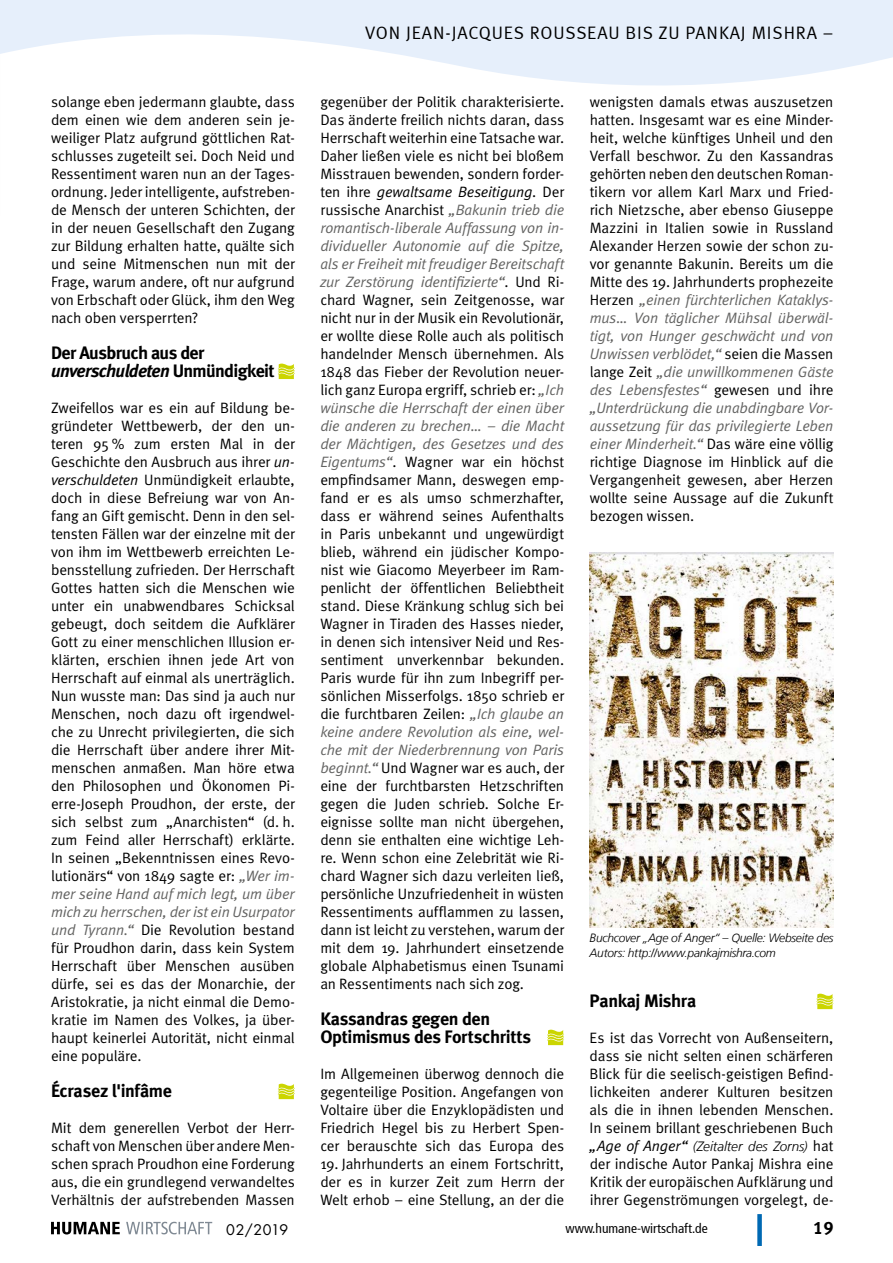
<style>
.page{position:relative;width:893px;height:1263px;background:#fff}
.page>*{position:absolute;margin:0;border:0;box-sizing:border-box;transform-origin:0 0}
.Zwischenüberschrift{font:700 18px/18px "Meta";letter-spacing:-.025em;color:#000}
.t1{font:18px "Meta Normal LF";letter-spacing:.05em;color:#000}
.t2{font:18px "Meta Bold LF";color:#000}
.Fließtext_Meta_Norma{font:15px/18px "Meta Normal";letter-spacing:-.01em;color:#000;text-align:justify}
.t3{font:14.25px "Futura";letter-spacing:.005em;color:#000}
.Fließtext_Meta_Norma-2{font:italic 300 13.5px "Frutiger LT";letter-spacing:-.005em;color:#000}
.t4{font:condensed 13.5px "Frutiger 57";color:#000}
.t5{font:italic 300 12px/14.4px "Frutiger LT";letter-spacing:-.025em;color:#000}
.s1{font-style:italic}
.s2{font-style:italic;color:#636362}
.s3{font-family:"Meta Normal";font-weight:400;font-size:15px}
.s4{font-family:"Meta Normal";font-weight:400;font-style:normal;font-size:15px}
</style>
<div class="page">
<div style="left:757px;top:1214px;width:5px;height:32px;background:#0069b3"></div>
<svg style="left:51px;top:1222px;width:69px;height:12px"></svg>
<svg style="left:126px;top:1222px;width:86px;height:12px"></svg>
<svg style="left:278px;top:364px;width:17px;height:15px"></svg>
<svg style="left:278px;top:1084px;width:17px;height:15px"></svg>
<svg style="left:547px;top:1030px;width:17px;height:15px"></svg>
<img style="left:590px;top:553px;width:243px;height:375px">
<svg style="left:816px;top:994px;width:17px;height:15px"></svg>
<svg style="left:0;top:0;width:893px;height:86px;fill:#e6effb"></svg>
<p class="Fließtext_Meta_Norma" style="left:51px;top:93px;width:245px">solange eben jedermann glaubte, dass dem einen wie dem anderen sein je&shy;weiliger Platz aufgrund göttlichen Rat&shy;schlusses zugeteilt sei. Doch Neid und Ressentiment waren nun an der Tages&shy;ordnung. Jeder intelligente, aufstreben&shy;de Mensch der unteren Schichten, der in der neuen Gesellschaft den Zugang zur Bildung erhalten hatte, quälte sich und seine Mitmenschen nun mit der Frage, warum andere, oft nur aufgrund von Erbschaft oder Glück, ihm den Weg nach oben versperrten?</p>
<p class="Zwischenüberschrift" style="left:51px;top:344px;width:225px">Der Ausbruch aus der <span class="s1">unverschuldeten</span> Unmündigkeit</p>
<p class="Fließtext_Meta_Norma" style="left:51px;top:399px;width:245px">Zweifellos war es ein auf Bildung be&shy;gründeter Wettbewerb, der den un&shy;teren 95 % zum ersten Mal in der Geschichte den Ausbruch aus ihrer <span class="s1">un&shy;verschuldeten</span> Unmündigkeit erlaubte, doch in diese Befreiung war von An&shy;fang an Gift gemischt. Denn in den sel&shy;tensten Fällen war der einzelne mit der von ihm im Wettbewerb erreichten Le&shy;bensstellung zufrieden. Der Herrschaft Gottes hatten sich die Menschen wie unter ein unabwendbares Schicksal gebeugt, doch seitdem die Aufklärer Gott zu einer menschlichen Illusion er&shy;klärten, erschien ihnen jede Art von Herrschaft auf einmal als unerträglich.<br>Nun wusste man: Das sind ja auch nur Menschen, noch dazu oft irgendwel&shy;che zu Unrecht privilegierten, die sich die Herrschaft über andere ihrer Mit&shy;menschen anmaßen. Man höre etwa den Philosophen und Ökonomen Pi&shy;erre-Joseph Proudhon, der erste, der sich selbst zum „Anarchisten“ (d. h. zum Feind aller Herrschaft) erklärte.<br>In seinen „Bekenntnissen eines Revo&shy;lutionärs“ von 1849 sagte er: <span class="s2">„Wer im&shy;mer seine Hand auf mich legt, um über mich zu herrschen, der ist ein Usurpator und Tyrann.“</span> Die Revolution bestand für Proudhon darin, dass kein System Herrschaft über Menschen ausüben dürfe, sei es das der Monarchie, der Aristokratie, ja nicht einmal die Demo&shy;kratie im Namen des Volkes, ja über&shy;haupt keinerlei Autorität, nicht einmal eine populäre.</p>
<p class="Zwischenüberschrift" style="left:51px;top:1082px;width:122px">Écrasez l'infâme</p>
<p class="Fließtext_Meta_Norma" style="left:51px;top:1119px;width:245px">Mit dem generellen Verbot der Herr&shy;schaft von Menschen über andere Men&shy;schen sprach Proudhon eine Forderung aus, die ein grundlegend verwandeltes Verhältnis der aufstrebenden Massen</p>
<p class="t1" style="left:365px;top:22px;width:470px">VON JEAN-JACQUES ROUSSEAU BIS ZU PANKAJ MISHRA –</p>
<p class="Fließtext_Meta_Norma" style="left:320px;top:93px;width:245px">gegenüber der Politik charakterisierte.<br>Das änderte freilich nichts daran, dass Herrschaft weiterhin eine Tatsache war.<br>Daher ließen viele es nicht bei bloßem Misstrauen bewenden, sondern forder&shy;ten ihre <span class="s1">gewaltsame Beseitigung</span>. Der russische Anarchist <span class="s2">„Bakunin trieb die romantisch-liberale Auffassung von in&shy;dividueller Autonomie auf die Spitze, als er Freiheit mit freudiger Bereitschaft zur Zerstörung identifizierte“</span>. Und Ri&shy;chard Wagner, sein Zeitgenosse, war nicht nur in der Musik ein Revolutionär, er wollte diese Rolle auch als politisch handelnder Mensch übernehmen. Als 1848 das Fieber der Revolution neuer&shy;lich ganz Europa ergriff, schrieb er: <span class="s2">„Ich wünsche die Herrschaft der einen über die anderen zu brechen… – die Macht der Mächtigen, des Gesetzes und des Eigentums“</span>. Wagner war ein höchst empfindsamer Mann, deswegen emp&shy;fand er es als umso schmerzhafter, dass er während seines Aufenthalts in Paris unbekannt und ungewürdigt blieb, während ein jüdischer Kompo&shy;nist wie Giacomo Meyerbeer im Ram&shy;penlicht der öffentlichen Beliebtheit stand. Diese Kränkung schlug sich bei Wagner in Tiraden des Hasses nieder, in denen sich intensiver Neid und Res&shy;sentiment unverkennbar bekunden.<br>Paris wurde für ihn zum Inbegriff per&shy;sönlichen Misserfolgs. 1850 schrieb er die furchtbaren Zeilen: <span class="s2">„Ich glaube an keine andere Revolution als eine, wel&shy;che mit der Niederbrennung von Paris beginnt.“</span> Und Wagner war es auch, der eine der furchtbarsten Hetzschriften gegen die Juden schrieb. Solche Er&shy;eignisse sollte man nicht übergehen, denn sie enthalten eine wichtige Leh&shy;re. Wenn schon eine Zelebrität wie Ri&shy;chard Wagner sich dazu verleiten ließ, persönliche Unzufriedenheit in wüsten Ressentiments aufflammen zu lassen, dann ist leicht zu verstehen, warum der mit dem 19. Jahrhundert einsetzende globale Alphabetismus einen Tsunami an Ressentiments nach sich zog.</p>
<p class="Zwischenüberschrift" style="left:320px;top:1010px;width:212px">Kassandras gegen den<br>Optimismus des Fortschritts</p>
<p class="Fließtext_Meta_Norma" style="left:320px;top:1065px;width:245px">Im Allgemeinen überwog dennoch die gegenteilige Position. Angefangen von Voltaire über die Enzyklopädisten und Friedrich Hegel bis zu Herbert Spen&shy;cer berauschte sich das Europa des</p>
<p class="Fließtext_Meta_Norma" style="left:320px;top:1155px;width:245px">19. Jahrhunderts an einem Fortschritt, der es in kurzer Zeit zum Herrn der Welt erhob – eine Stellung, an der die</p>
<p class="Fließtext_Meta_Norma" style="left:590px;top:93px;width:245px">wenigsten damals etwas auszusetzen hatten. Insgesamt war es eine Minder&shy;heit, welche künftiges Unheil und den Verfall beschwor. Zu den Kassandras gehörten neben den deutschen Roman&shy;tikern vor allem Karl Marx und Fried&shy;rich Nietzsche, aber ebenso Giuseppe Mazzini in Italien sowie in Russland Alexander Herzen sowie der schon zu&shy;vor genannte Bakunin. Bereits um die Mitte des 19. Jahrhunderts prophezeite Herzen <span class="s2">„einen fürchterlichen Kataklys&shy;mus… Von täglicher Mühsal überwäl&shy;tigt, von Hunger geschwächt und von Unwissen verblödet,“</span> seien die Massen lange Zeit <span class="s2">„die unwillkommenen Gäste des Lebensfestes“</span> gewesen und ihre <span class="s2">„Unterdrückung die unabdingbare Vor&shy;aussetzung für das privilegierte Leben einer Minderheit.“</span> Das wäre eine völlig richtige Diagnose im Hinblick auf die Vergangenheit gewesen, aber Herzen wollte seine Aussage auf die Zukunft bezogen wissen.</p>
<p class="t5" style="left:590px;top:931px;width:245px">Buchcover „Age of Anger“ – Quelle: Webseite des<br>Autors: http://www.pankajmishra.com</p>
<p class="Zwischenüberschrift" style="left:590px;top:992px;width:108px">Pankaj Mishra</p>
<p class="Fließtext_Meta_Norma" style="left:590px;top:1029px;width:245px">Es ist das Vorrecht von Außenseitern, dass sie nicht selten einen schärferen Blick für die seelisch-geistigen Befind&shy;lichkeiten anderer Kulturen besitzen als die in ihnen lebenden Menschen.<br>In seinem brillant geschriebenen Buch</p>
<p class="Fließtext_Meta_Norma-2" style="left:590px;top:1139px;width:245px"><span class="s3">„Age of Anger“</span> (Zeitalter des Zorns) <span class="s4">hat</span></p>
<p class="Fließtext_Meta_Norma" style="left:590px;top:1155px;width:245px">der indische Autor Pankaj Mishra eine Kritik der europäischen Aufklärung und ihrer Gegenströmungen vorgelegt, de-</p>
<p class="t3" style="left:226px;top:1220px;width:64px">02/2019</p>
<p class="t4" style="left:566px;top:1220px;width:144px">www.humane-wirtschaft.de</p>
<p class="t2" style="left:813px;top:1217px;width:22px">19</p>
</div>
